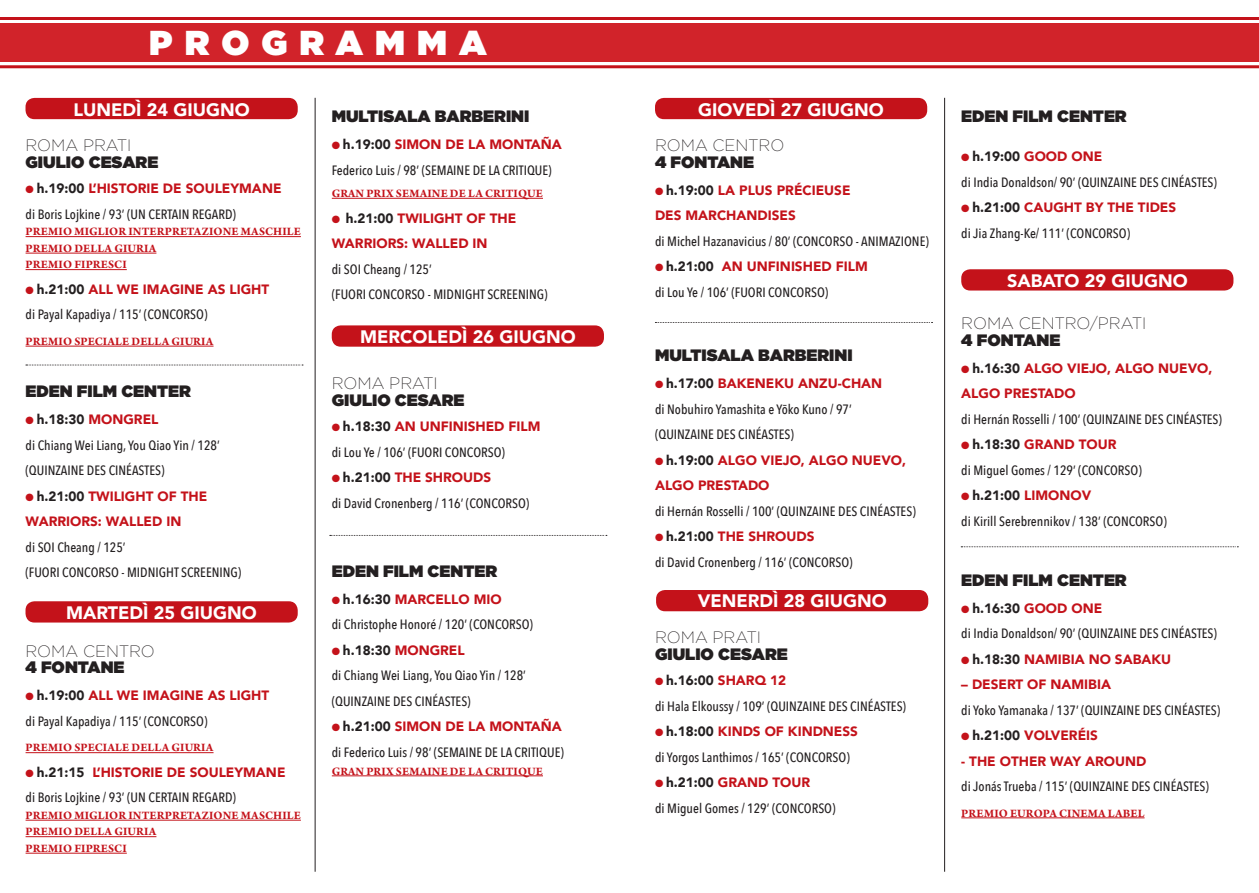
<style>
.page{position:relative;width:1259px;height:893px;background:#fff}
.page>*{position:absolute;margin:0;border:0;box-sizing:border-box;transform-origin:0 0}
.t1{font:900 34.5px "Gotham";letter-spacing:.35em;color:#fff}
.t2{font:900 18px "Avenir";color:#fff}
.t3{font:900 16.5px "Gotham";color:#231f20}
.t4{font:200 16.5px "Gotham";color:#231f20}
.t5{font:500 13.5px/25.5px "Avenir Next Condensed";color:#231f20}
.t6{font:900 13.5px/25.5px "Avenir";color:#c4121a}
.t7{font:900 13.5px "Avenir";color:#231f20}
.t8{font:700 12px/16.5px "Arno Pro";letter-spacing:.01em;color:#c4121a}
.s1{color:#231f20}
.s2{color:#c4121a}
</style>
<div class="page">
<hr style="left:332px;top:198px;width:211px;height:1px;background:#c4121a">
<hr style="left:332px;top:775px;width:211px;height:1px;background:#c4121a">
<div style="left:0;top:24px;width:1259px;height:38px;background:#d1232a"></div>
<hr style="left:0;top:17px;width:1259px;height:3px;background:#c4121a">
<hr style="left:0;top:65px;width:1259px;height:3px;background:#c4121a">
<hr style="left:26px;top:236px;width:275px;height:1px;background:#c4121a">
<hr style="left:26px;top:253px;width:130px;height:1px;background:#c4121a">
<hr style="left:26px;top:269px;width:101px;height:1px;background:#c4121a">
<hr style="left:26px;top:346px;width:187px;height:1px;background:#c4121a">
<hr style="left:26px;top:752px;width:187px;height:1px;background:#c4121a">
<hr style="left:26px;top:820px;width:275px;height:1px;background:#c4121a">
<hr style="left:26px;top:836px;width:130px;height:1px;background:#c4121a">
<hr style="left:26px;top:853px;width:101px;height:1px;background:#c4121a">
<hr style="left:315px;top:98px;width:1px;height:774px;background:#231f20">
<div style="left:26px;top:601px;width:272px;height:21px;background:#c4121a;border-radius:9px"></div>
<svg style="left:26px;top:365px;width:277px;height:1px"></svg>
<div style="left:26px;top:98px;width:272px;height:21px;background:#c4121a;border-radius:9px"></div>
<div style="left:332px;top:325px;width:272px;height:22px;background:#c4121a;border-radius:9px"></div>
<hr style="left:961px;top:817px;width:183px;height:1px;background:#c4121a">
<div style="left:655px;top:98px;width:272px;height:21px;background:#c4121a;border-radius:9px"></div>
<hr style="left:944px;top:98px;width:1px;height:774px;background:#231f20">
<div style="left:656px;top:590px;width:272px;height:21px;background:#c4121a;border-radius:9px"></div>
<svg style="left:655px;top:322px;width:277px;height:1px"></svg>
<div style="left:961px;top:269px;width:272px;height:22px;background:#c4121a;border-radius:9px"></div>
<svg style="left:330px;top:535px;width:277px;height:1px"></svg>
<svg style="left:961px;top:546px;width:277px;height:1px"></svg>
<h1 class="t1" style="left:149px;top:23px;width:339px">PROGRAMMA</h1>
<h2 class="t2" style="left:73px;top:94px;width:178px">LUNEDÌ 24 GIUGNO</h2>
<p class="t4" style="left:26px;top:135px;width:107px">ROMA PRATI</p>
<p class="t3" style="left:26px;top:153px;width:134px">GIULIO CESARE</p>
<p class="t6" style="left:26px;top:176px;width:257px">● <span class="s1">h.19:00</span> L’HISTORIE DE SOULEYMANE</p>
<p class="t5" style="left:26px;top:201px;width:212px">di Boris Lojkine / 93’ (UN CERTAIN REGARD)</p>
<p class="t8" style="left:26px;top:224px;width:277px">PREMIO MIGLIOR INTERPRETAZIONE MASCHILE<br>PREMIO DELLA GIURIA<br>PREMIO FIPRESCI</p>
<p class="t6" style="left:26px;top:276px;width:245px">● <span class="s1">h.21:00</span> ALL WE IMAGINE AS LIGHT</p>
<p class="t5" style="left:26px;top:302px;width:183px">di Payal Kapadiya / 115’ (CONCORSO)</p>
<p class="t8" style="left:26px;top:334px;width:189px">PREMIO SPECIALE DELLA GIURIA</p>
<p class="t3" style="left:26px;top:382px;width:167px">EDEN FILM CENTER</p>
<p class="t7" style="left:26px;top:408px;width:134px"><span class="s2">●</span> h.18:30 <span class="s2">MONGREL</span></p>
<p class="t5" style="left:26px;top:432px;width:196px">di Chiang Wei Liang, You Qiao Yin / 128’ (QUINZAINE DES CINÉASTES)</p>
<p class="t6" style="left:26px;top:483px;width:183px">● <span class="s1">h.21:00</span> TWILIGHT OF THE<br>WARRIORS: WALLED IN</p>
<p class="t5" style="left:26px;top:534px;width:217px">di SOI Cheang / 125’<br>(FUORI CONCORSO - MIDNIGHT SCREENING)</p>
<h2 class="t2" style="left:66px;top:597px;width:192px">MARTEDÌ 25 GIUGNO</h2>
<p class="t4" style="left:26px;top:641px;width:131px">ROMA CENTRO</p>
<p class="t3" style="left:26px;top:658px;width:101px">4 FONTANE</p>
<p class="t6" style="left:26px;top:683px;width:245px">● <span class="s1">h.19:00</span> ALL WE IMAGINE AS LIGHT</p>
<p class="t5" style="left:26px;top:708px;width:183px">di Payal Kapadiya / 115’ (CONCORSO)</p>
<p class="t8" style="left:26px;top:740px;width:189px">PREMIO SPECIALE DELLA GIURIA</p>
<p class="t6" style="left:26px;top:759px;width:261px">● <span class="s1">h.21:15</span> L’HISTORIE DE SOULEYMANE</p>
<p class="t5" style="left:26px;top:785px;width:212px">di Boris Lojkine / 93’ (UN CERTAIN REGARD)</p>
<p class="t8" style="left:26px;top:808px;width:277px">PREMIO MIGLIOR INTERPRETAZIONE MASCHILE<br>PREMIO DELLA GIURIA<br>PREMIO FIPRESCI</p>
<p class="t3" style="left:332px;top:107px;width:199px">MULTISALA BARBERINI</p>
<p class="t6" style="left:332px;top:131px;width:232px">● <span class="s1">h.19:00</span> SIMON DE LA MONTAÑA</p>
<p class="t5" style="left:332px;top:157px;width:221px">Federico Luis / 98’ (SEMAINE DE LA CRITIQUE)</p>
<p class="t8" style="left:332px;top:186px;width:213px">GRAN PRIX SEMAINE DE LA CRITIQUE</p>
<p class="t6" style="left:332px;top:205px;width:186px">● <span class="s1">h.21:00</span> TWILIGHT OF THE<br>WARRIORS: WALLED IN</p>
<p class="t5" style="left:332px;top:256px;width:217px">di SOI Cheang / 125’<br>(FUORI CONCORSO - MIDNIGHT SCREENING)</p>
<h2 class="t2" style="left:360px;top:322px;width:217px">MERCOLEDÌ 26 GIUGNO</h2>
<p class="t4" style="left:332px;top:373px;width:107px">ROMA PRATI</p>
<p class="t3" style="left:332px;top:390px;width:134px">GIULIO CESARE</p>
<p class="t6" style="left:332px;top:413px;width:210px">● <span class="s1">h.18:30</span> AN UNFINISHED FILM</p>
<p class="t5" style="left:332px;top:439px;width:175px">di Lou Ye / 106’ (FUORI CONCORSO)</p>
<p class="t6" style="left:332px;top:464px;width:161px">● <span class="s1">h.21:00</span> THE SHROUDS</p>
<p class="t5" style="left:332px;top:490px;width:199px">di David Cronenberg / 116’ (CONCORSO)</p>
<p class="t3" style="left:332px;top:561px;width:167px">EDEN FILM CENTER</p>
<p class="t6" style="left:332px;top:586px;width:171px">● <span class="s1">h.16:30</span> MARCELLO MIO</p>
<p class="t5" style="left:332px;top:612px;width:203px">di Christophe Honoré / 120’ (CONCORSO)</p>
<p class="t7" style="left:332px;top:638px;width:134px"><span class="s2">●</span> h.18:30 <span class="s2">MONGREL</span></p>
<p class="t5" style="left:332px;top:663px;width:196px">di Chiang Wei Liang, You Qiao Yin / 128’ (QUINZAINE DES CINÉASTES)</p>
<p class="t6" style="left:332px;top:713px;width:232px">● <span class="s1">h.21:00</span> SIMON DE LA MONTAÑA</p>
<p class="t5" style="left:332px;top:739px;width:234px">di Federico Luis / 98’ (SEMAINE DE LA CRITIQUE)</p>
<p class="t8" style="left:332px;top:763px;width:213px">GRAN PRIX SEMAINE DE LA CRITIQUE</p>
<h2 class="t2" style="left:698px;top:94px;width:187px">GIOVEDÌ 27 GIUGNO</h2>
<p class="t4" style="left:655px;top:135px;width:131px">ROMA CENTRO</p>
<p class="t3" style="left:655px;top:153px;width:101px">4 FONTANE</p>
<p class="t6" style="left:655px;top:177px;width:197px">● <span class="s1">h.19:00</span> LA PLUS PRÉCIEUSE<br>DES MARCHANDISES</p>
<p class="t5" style="left:655px;top:228px;width:275px">di Michel Hazanavicius / 80’ (CONCORSO - ANIMAZIONE)</p>
<p class="t6" style="left:655px;top:254px;width:214px">● <span class="s1">h.21:00</span> AN UNFINISHED FILM</p>
<p class="t5" style="left:655px;top:279px;width:175px">di Lou Ye / 106’ (FUORI CONCORSO)</p>
<p class="t3" style="left:655px;top:346px;width:199px">MULTISALA BARBERINI</p>
<p class="t6" style="left:655px;top:371px;width:229px">● <span class="s1">h.17:00</span> BAKENEKU ANZU-CHAN</p>
<p class="t5" style="left:655px;top:396px;width:198px">di Nobuhiro Yamashita e Yōko Kuno / 97’ (QUINZAINE DES CINÉASTES)</p>
<p class="t6" style="left:655px;top:447px;width:253px">● <span class="s1">h.19:00</span> ALGO VIEJO, ALGO NUEVO,<br>ALGO PRESTADO</p>
<p class="t5" style="left:655px;top:498px;width:262px">di Hernán Rosselli / 100’ (QUINZAINE DES CINÉASTES)</p>
<p class="t6" style="left:655px;top:524px;width:161px">● <span class="s1">h.21:00</span> THE SHROUDS</p>
<p class="t5" style="left:655px;top:549px;width:199px">di David Cronenberg / 116’ (CONCORSO)</p>
<h2 class="t2" style="left:698px;top:586px;width:190px">VENERDÌ 28 GIUGNO</h2>
<p class="t4" style="left:655px;top:627px;width:107px">ROMA PRATI</p>
<p class="t3" style="left:655px;top:645px;width:134px">GIULIO CESARE</p>
<p class="t7" style="left:655px;top:669px;width:133px"><span class="s2">●</span> h.16:00 <span class="s2">SHARQ 12</span></p>
<p class="t5" style="left:655px;top:693px;width:253px">di Hala Elkoussy / 109’ (QUINZAINE DES CINÉASTES)</p>
<p class="t6" style="left:655px;top:719px;width:204px">● <span class="s1">h.18:00</span> KINDS OF KINDNESS</p>
<p class="t5" style="left:655px;top:744px;width:196px">di Yorgos Lanthimos / 165’ (CONCORSO)</p>
<p class="t6" style="left:655px;top:770px;width:157px">● <span class="s1">h.21:00</span> GRAND TOUR</p>
<p class="t5" style="left:655px;top:795px;width:182px">di Miguel Gomes / 129’ (CONCORSO)</p>
<p class="t3" style="left:961px;top:107px;width:167px">EDEN FILM CENTER</p>
<p class="t7" style="left:961px;top:145px;width:142px"><span class="s2">●</span> h.19:00 <span class="s2">GOOD ONE</span></p>
<p class="t5" style="left:961px;top:169px;width:257px">di India Donaldson/ 90’ (QUINZAINE DES CINÉASTES)</p>
<p class="t6" style="left:961px;top:194px;width:216px">● <span class="s1">h.21:00</span> CAUGHT BY THE TIDES</p>
<p class="t5" style="left:961px;top:220px;width:170px">di Jia Zhang-Ke/ 111’ (CONCORSO)</p>
<h2 class="t2" style="left:1007px;top:265px;width:182px">SABATO 29 GIUGNO</h2>
<p class="t4" style="left:961px;top:313px;width:187px">ROMA CENTRO/PRATI</p>
<p class="t3" style="left:961px;top:330px;width:101px">4 FONTANE</p>
<p class="t6" style="left:961px;top:355px;width:253px">● <span class="s1">h.16:30</span> ALGO VIEJO, ALGO NUEVO,<br>ALGO PRESTADO</p>
<p class="t5" style="left:961px;top:406px;width:262px">di Hernán Rosselli / 100’ (QUINZAINE DES CINÉASTES)</p>
<p class="t6" style="left:961px;top:431px;width:157px">● <span class="s1">h.18:30</span> GRAND TOUR</p>
<p class="t5" style="left:961px;top:457px;width:182px">di Miguel Gomes / 129’ (CONCORSO)</p>
<p class="t7" style="left:961px;top:484px;width:131px"><span class="s2">●</span> h.21:00 <span class="s2">LIMONOV</span></p>
<p class="t5" style="left:961px;top:508px;width:207px">di Kirill Serebrennikov / 138’ (CONCORSO)</p>
<p class="t3" style="left:961px;top:570px;width:167px">EDEN FILM CENTER</p>
<p class="t7" style="left:961px;top:596px;width:142px"><span class="s2">●</span> h.16:30 <span class="s2">GOOD ONE</span></p>
<p class="t5" style="left:961px;top:621px;width:257px">di India Donaldson/ 90’ (QUINZAINE DES CINÉASTES)</p>
<p class="t6" style="left:961px;top:646px;width:211px">● <span class="s1">h.18:30</span> NAMIBIA NO SABAKU</p>
<p class="t6" style="left:961px;top:671px;width:151px">– DESERT OF NAMIBIA</p>
<p class="t5" style="left:961px;top:697px;width:260px">di Yoko Yamanaka / 137’ (QUINZAINE DES CINÉASTES)</p>
<p class="t6" style="left:961px;top:722px;width:138px">● <span class="s1">h.21:00</span> VOLVERÉIS</p>
<p class="t6" style="left:961px;top:748px;width:187px">- THE OTHER WAY AROUND</p>
<p class="t5" style="left:961px;top:774px;width:249px">di Jonás Trueba / 115’ (QUINZAINE DES CINÉASTES)</p>
<p class="t8" style="left:961px;top:805px;width:185px">PREMIO EUROPA CINEMA LABEL</p>
</div>
